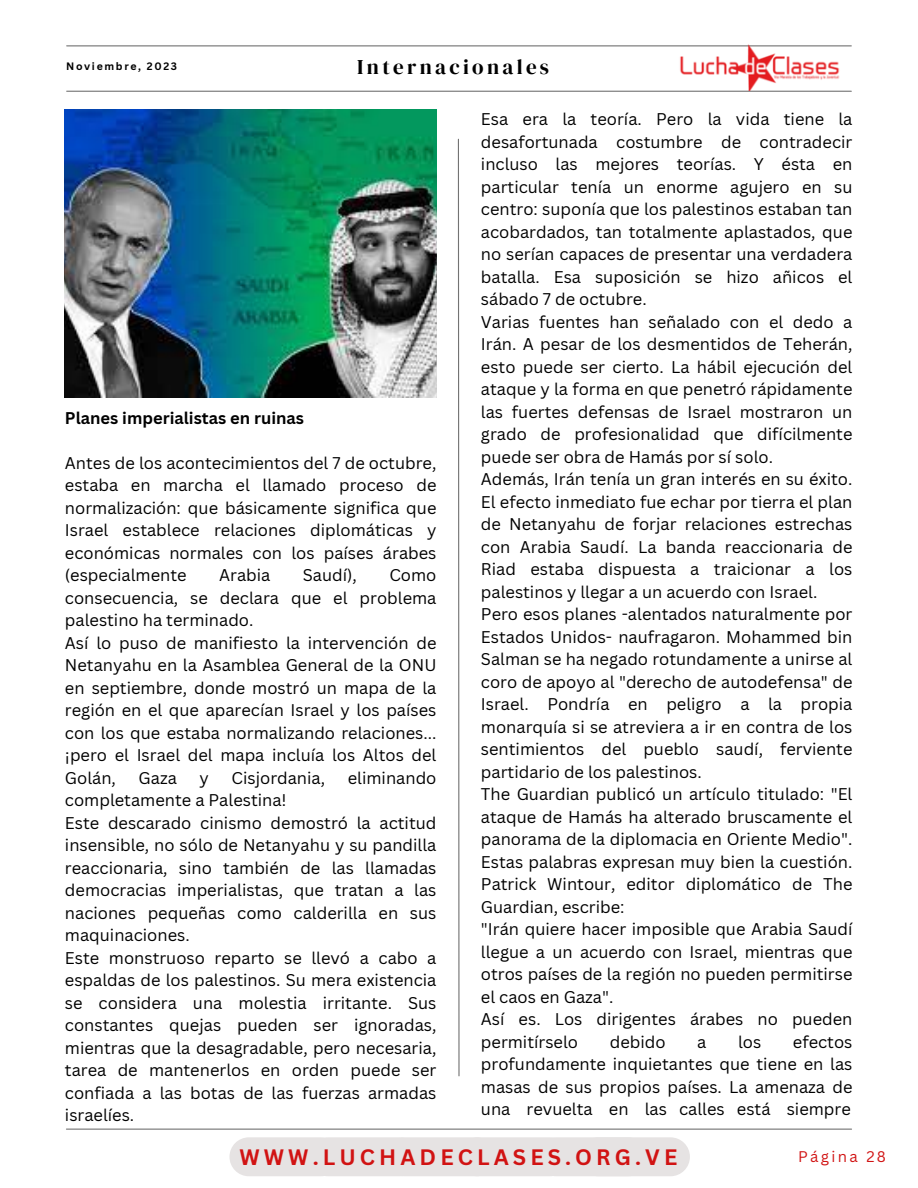
<style>
.page{position:relative;width:918px;height:1188px;background:#fff}
.page>*{position:absolute;margin:0;border:0;box-sizing:border-box;transform-origin:0 0}
.t1{font:700 21.75px "Canva Sans";letter-spacing:.19em;color:#d11313}
.t2{font:21px "DM Serif Display";letter-spacing:.16em;color:#000}
.t3{font:16.5px/22.5px "Canva Sans";color:#000;text-align:justify}
.t4{font:700 16.5px "Canva Sans";color:#000}
.t5{font:15px "Canva Sans";letter-spacing:.16em;color:#d11313}
.t6{font:700 10.5px "Canva Sans";letter-spacing:.16em;color:#000}
</style>
<div class="page">
<hr style="left:67px;top:91px;width:784px;height:1px;background:#737373">
<hr style="left:67px;top:45px;width:784px;height:1px;background:#737373">
<svg style="left:457px;top:138px;width:3px;height:939px"></svg>
<hr style="left:66px;top:1129px;width:786px;height:1px;background:#737373">
<img style="left:678px;top:44px;width:166px;height:46px">
<div style="left:229px;top:1137px;width:111px;height:39px;background:#e6e3e3;border-radius:19px"></div>
<div style="left:309px;top:1137px;width:110px;height:39px;background:#e6e3e3;border-radius:19px"></div>
<div style="left:385px;top:1137px;width:111px;height:39px;background:#e6e3e3;border-radius:19px"></div>
<div style="left:458px;top:1137px;width:111px;height:39px;background:#e6e3e3;border-radius:19px"></div>
<div style="left:537px;top:1137px;width:111px;height:39px;background:#e6e3e3;border-radius:19px"></div>
<div style="left:579px;top:1137px;width:111px;height:39px;background:#e6e3e3;border-radius:19px"></div>
<img style="left:65px;top:110px;width:372px;height:288px">
<p class="t2" style="left:357px;top:52px;width:193px">Internacionales</p>
<p class="t3" style="left:481px;top:107px;width:373px">Esa era la teoría. Pero la vida tiene la desafortunada costumbre de contradecir incluso las mejores teorías. Y ésta en particular tenía un enorme agujero en su centro: suponía que los palestinos estaban tan acobardados, tan totalmente aplastados, que no serían capaces de presentar una verdadera batalla. Esa suposición se hizo añicos el sábado 7 de octubre.</p>
<p class="t3" style="left:481px;top:310px;width:373px">Varias fuentes han señalado con el dedo a Irán. A pesar de los desmentidos de Teherán, esto puede ser cierto. La hábil ejecución del ataque y la forma en que penetró rápidamente las fuertes defensas de Israel mostraron un grado de profesionalidad que difícilmente puede ser obra de Hamás por sí solo.</p>
<p class="t3" style="left:481px;top:467px;width:373px">Además, Irán tenía un gran interés en su éxito.<br>El efecto inmediato fue echar por tierra el plan de Netanyahu de forjar relaciones estrechas con Arabia Saudí. La banda reaccionaria de Riad estaba dispuesta a traicionar a los palestinos y llegar a un acuerdo con Israel.</p>
<p class="t3" style="left:481px;top:602px;width:373px">Pero esos planes -alentados naturalmente por Estados Unidos- naufragaron. Mohammed bin Salman se ha negado rotundamente a unirse al coro de apoyo al "derecho de autodefensa" de Israel. Pondría en peligro a la propia monarquía si se atreviera a ir en contra de los sentimientos del pueblo saudí, ferviente partidario de los palestinos.</p>
<p class="t3" style="left:481px;top:782px;width:373px">The Guardian publicó un artículo titulado: "El ataque de Hamás ha alterado bruscamente el panorama de la diplomacia en Oriente Medio".<br>Estas palabras expresan muy bien la cuestión.<br>Patrick Wintour, editor diplomático de The Guardian, escribe:</p>
<p class="t3" style="left:481px;top:917px;width:373px">"Irán quiere hacer imposible que Arabia Saudí llegue a un acuerdo con Israel, mientras que otros países de la región no pueden permitirse el caos en Gaza".</p>
<p class="t3" style="left:481px;top:1007px;width:373px">Así es. Los dirigentes árabes no pueden permitírselo</p>
<p class="t6" style="left:66px;top:59px;width:113px">Noviembre, 2023</p>
<p class="t4" style="left:65px;top:406px;width:241px">Planes imperialistas en ruinas</p>
<p class="t3" style="left:65px;top:451px;width:373px">Antes de los acontecimientos del 7 de octubre, estaba en marcha el llamado proceso de normalización: que básicamente significa que Israel establece relaciones diplomáticas y económicas normales con los países árabes (especialmente</p>
<p class="t3" style="left:219px;top:563px;width:53px">Arabia</p>
<p class="t3" style="left:303px;top:563px;width:56px">Saudí),</p>
<p class="t3" style="left:65px;top:563px;width:373px;text-indent:324px">Como consecuencia, se declara que el problema palestino ha terminado.</p>
<p class="t3" style="left:65px;top:631px;width:373px">Así lo puso de manifiesto la intervención de Netanyahu en la Asamblea General de la ONU en septiembre, donde mostró un mapa de la región en el que aparecían Israel y los países con los que estaba normalizando relaciones... ¡pero el Israel del mapa incluía los Altos del Golán,</p>
<p class="t3" style="left:139px;top:766px;width:40px">Gaza</p>
<p class="t3" style="left:200px;top:766px;width:11px">y</p>
<p class="t3" style="left:232px;top:766px;width:95px">Cisjordania,</p>
<p class="t3" style="left:348px;top:766px;width:90px">eliminando</p>
<p class="t3" style="left:65px;top:788px;width:223px">completamente a Palestina!</p>
<p class="t3" style="left:65px;top:811px;width:373px">Este descarado cinismo demostró la actitud insensible, no sólo de Netanyahu y su pandilla reaccionaria, sino también de las llamadas democracias imperialistas, que tratan a las naciones pequeñas como calderilla en sus maquinaciones.</p>
<p class="t3" style="left:65px;top:946px;width:373px">Este monstruoso reparto se llevó a cabo a espaldas de los palestinos. Su mera existencia se considera una molestia irritante. Sus constantes quejas pueden ser ignoradas, mientras que la desagradable, pero necesaria, tarea de mantenerlos en orden puede ser confiada a las botas de las fuerzas armadas israelíes.</p>
<p class="t3" style="left:481px;top:1030px;width:373px;text-indent:312px">efectos profundamente inquietantes que tiene en las masas de sus propios países. La amenaza de una revuelta en las calles está siempre</p>
<p class="t3" style="left:610px;top:1030px;width:57px">debido</p>
<p class="t3" style="left:697px;top:1030px;width:11px">a</p>
<p class="t3" style="left:738px;top:1030px;width:25px">los</p>
<p class="t1" style="left:239px;top:1142px;width:439px">WWW.LUCHADECLASES.ORG.VE</p>
<p class="t5" style="left:798px;top:1146px;width:89px">Página 28</p>
</div>
